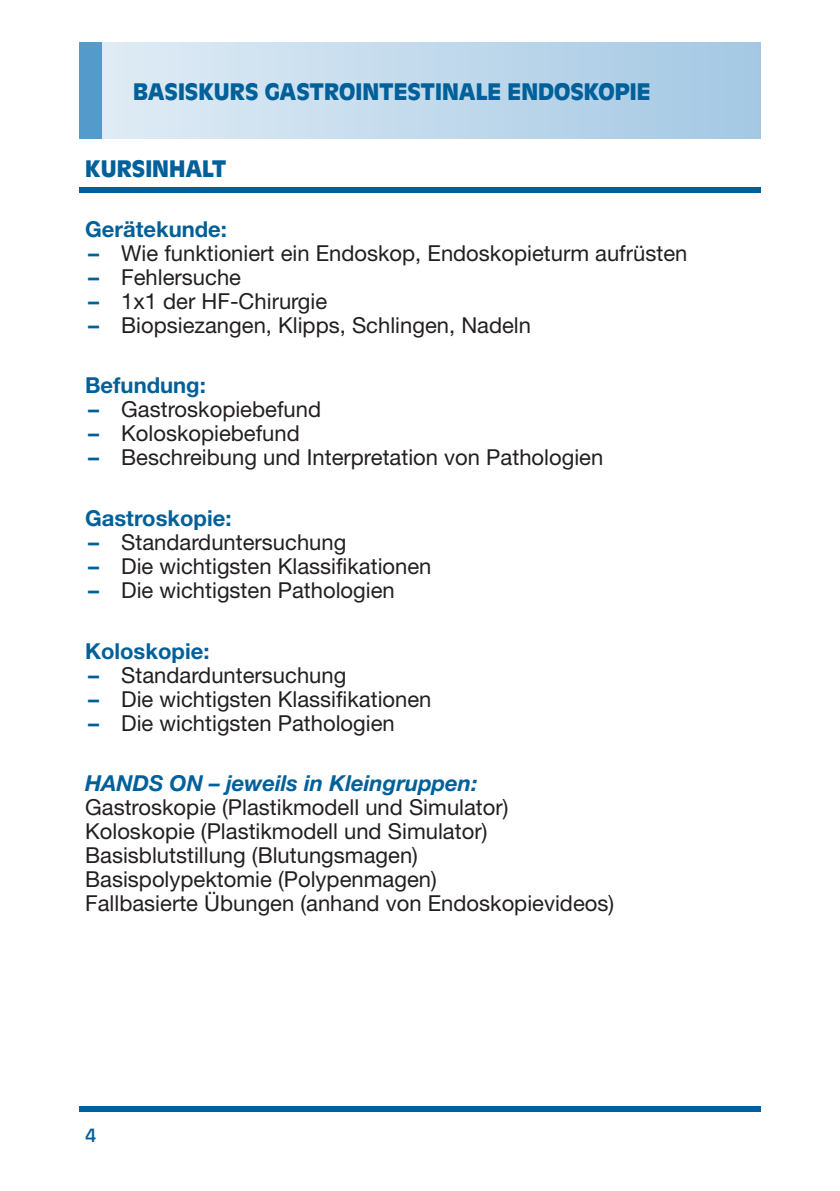
<style>
.page{position:relative;width:840px;height:1191px;background:#fff}
.page>*{position:absolute;margin:0;border:0;box-sizing:border-box;transform-origin:0 0}
.t1{font:700 25px "Antique Oli T";color:#00609a}
.t2{font:22px/24px "Helvetica Neue LT Std";color:#231f20}
.t3{font:700 22px "Helvetica Neue LT Std";color:#00609a}
.t4{font:20px "Antique Oli T";color:#00609a}
.s1{font-weight:700;color:#00609a}
.s2{font-weight:700;font-style:italic;color:#00609a}
</style>
<div class="page">
<div style="left:79px;top:42px;width:681px;height:97px;background:linear-gradient(to right,#e2edf6,#a4c8e3)"></div>
<div style="left:79px;top:187px;width:681px;height:6px;background:#00609a"></div>
<div style="left:79px;top:1106px;width:681px;height:5px;background:#00609a"></div>
<div style="left:79px;top:42px;width:23px;height:97px;background:#549aca"></div>
<p class="t1" style="left:133px;top:83px;width:518px">BASISKURS GASTROINTESTINALE ENDOSKOPIE</p>
<p class="t1" style="left:85px;top:159px;width:143px">KURSINHALT</p>
<p class="t3" style="left:85px;top:221px;width:143px">Gerätekunde:</p>
<p class="t2" style="left:88px;top:243px;width:600px"><span class="s1">–</span> Wie funktioniert ein Endoskop, Endoskopieturm aufrüsten</p>
<p class="t2" style="left:88px;top:267px;width:154px"><span class="s1">–</span> Fehlersuche</p>
<p class="t2" style="left:88px;top:291px;width:240px"><span class="s1">–</span> 1x1 der HF-Chirurgie</p>
<p class="t2" style="left:88px;top:315px;width:444px"><span class="s1">–</span> Biopsiezangen, Klipps, Schlingen, Nadeln</p>
<p class="t3" style="left:85px;top:378px;width:122px">Befundung:</p>
<p class="t2" style="left:88px;top:400px;width:234px"><span class="s1">–</span> Gastroskopiebefund</p>
<p class="t2" style="left:88px;top:424px;width:213px"><span class="s1">–</span> Koloskopiebefund</p>
<p class="t2" style="left:88px;top:448px;width:516px"><span class="s1">–</span> Beschreibung und Interpretation von Pathologien</p>
<p class="t3" style="left:85px;top:510px;width:148px">Gastroskopie:</p>
<p class="t2" style="left:88px;top:532px;width:259px"><span class="s1">–</span> Standarduntersuchung</p>
<p class="t2" style="left:88px;top:556px;width:345px"><span class="s1">–</span> Die wichtigsten Klassifikationen</p>
<p class="t2" style="left:88px;top:580px;width:308px"><span class="s1">–</span> Die wichtigsten Pathologien</p>
<p class="t3" style="left:85px;top:643px;width:126px">Koloskopie:</p>
<p class="t2" style="left:88px;top:665px;width:259px"><span class="s1">–</span> Standarduntersuchung</p>
<p class="t2" style="left:88px;top:689px;width:345px"><span class="s1">–</span> Die wichtigsten Klassifikationen</p>
<p class="t2" style="left:88px;top:713px;width:308px"><span class="s1">–</span> Die wichtigsten Pathologien</p>
<p class="t2" style="left:85px;top:773px;width:424px"><span class="s2">HANDS ON – jeweils in Kleingruppen:<br></span>Gastroskopie (Plastikmodell und Simulator)</p>
<p class="t2" style="left:85px;top:821px;width:403px">Koloskopie (Plastikmodell und Simulator)</p>
<p class="t2" style="left:85px;top:845px;width:334px">Basisblutstillung (Blutungsmagen)</p>
<p class="t2" style="left:85px;top:869px;width:353px">Basispolypektomie (Polypenmagen)</p>
<p class="t2" style="left:85px;top:893px;width:530px">Fallbasierte Übungen (anhand von Endoskopievideos)</p>
<p class="t4" style="left:85px;top:1127px;width:13px">4</p>
</div>
